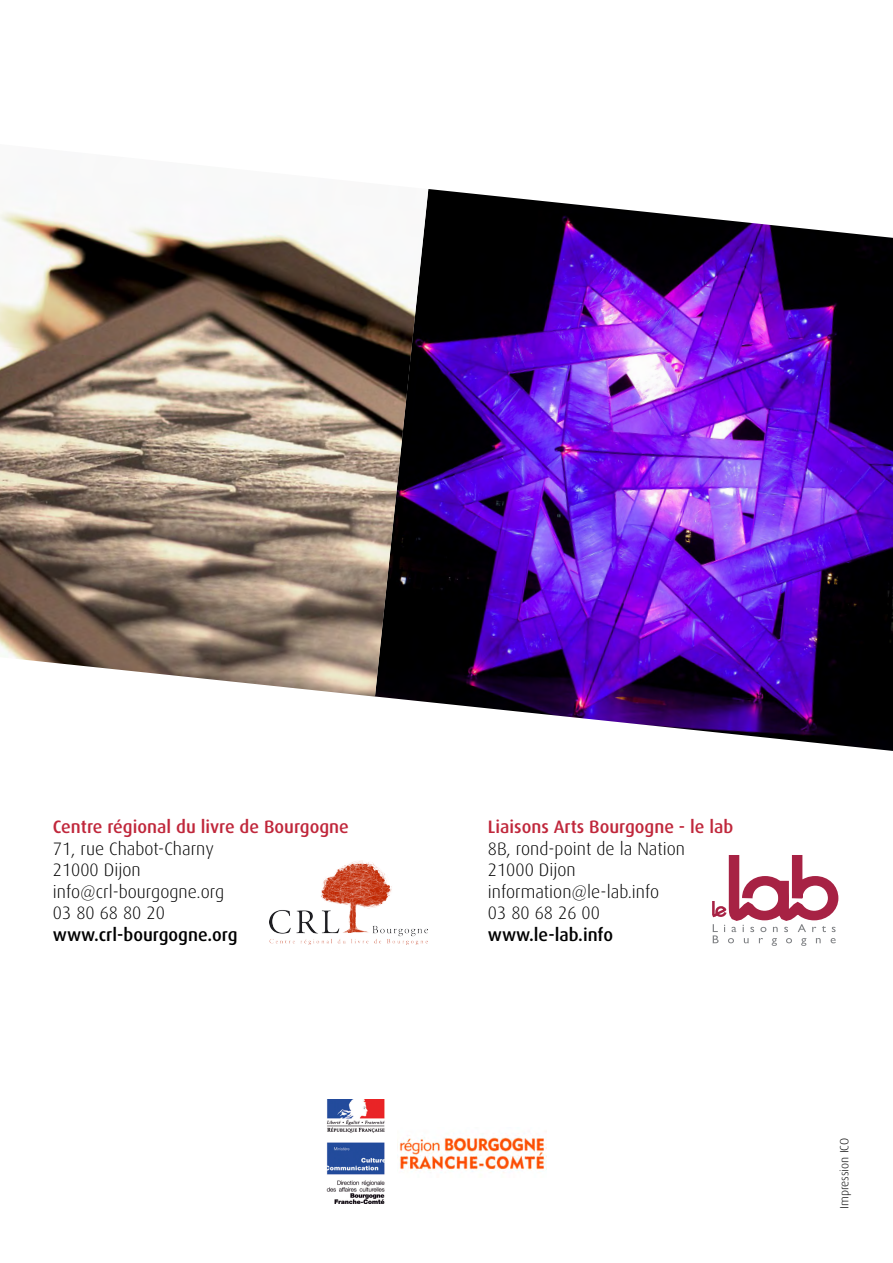
<style>
.page{position:relative;width:893px;height:1263px;background:#fff}
.page>*{position:absolute;margin:0;border:0;box-sizing:border-box;transform-origin:0 0}
.t1{font:300 18px/21.6px "Dax";color:#000}
.t2{font:500 18px "Dax";color:#c0273b}
.t3{font:500 18px "Dax";color:#000}
.t4{font:300 12px "Dax";color:#000}
</style>
<div class="page">
<img style="left:380px;top:189px;width:513px;height:562px">
<img style="left:0;top:189px;width:428px;height:508px">
<svg style="left:712px;top:855px;width:127px;height:91px"></svg>
<img style="left:269px;top:861px;width:158px;height:84px">
<img style="left:397px;top:1135px;width:150px;height:38px">
<img style="left:326px;top:1100px;width:59px;height:103px">
<p class="t2" style="left:53px;top:817px;width:297px">Centre régional du livre de Bourgogne</p>
<p class="t1" style="left:53px;top:838px;width:173px">71, rue Chabot-Charny<br>21000 Dijon info@crl-bourgogne.org<br>03 80 68 80 20</p>
<p class="t3" style="left:53px;top:925px;width:186px">www.crl-bourgogne.org</p>
<p class="t2" style="left:488px;top:817px;width:247px">Liaisons Arts Bourgogne - le lab</p>
<p class="t1" style="left:488px;top:838px;width:199px">8B, rond-point de la Nation<br>21000 Dijon information@le-lab.info<br>03 80 68 26 00</p>
<p class="t3" style="left:488px;top:925px;width:127px">www.le-lab.info</p>
<p class="t4" style="left:838px;top:1209px;width:72px;rotate:-90deg">Impression ICO</p>
</div>
